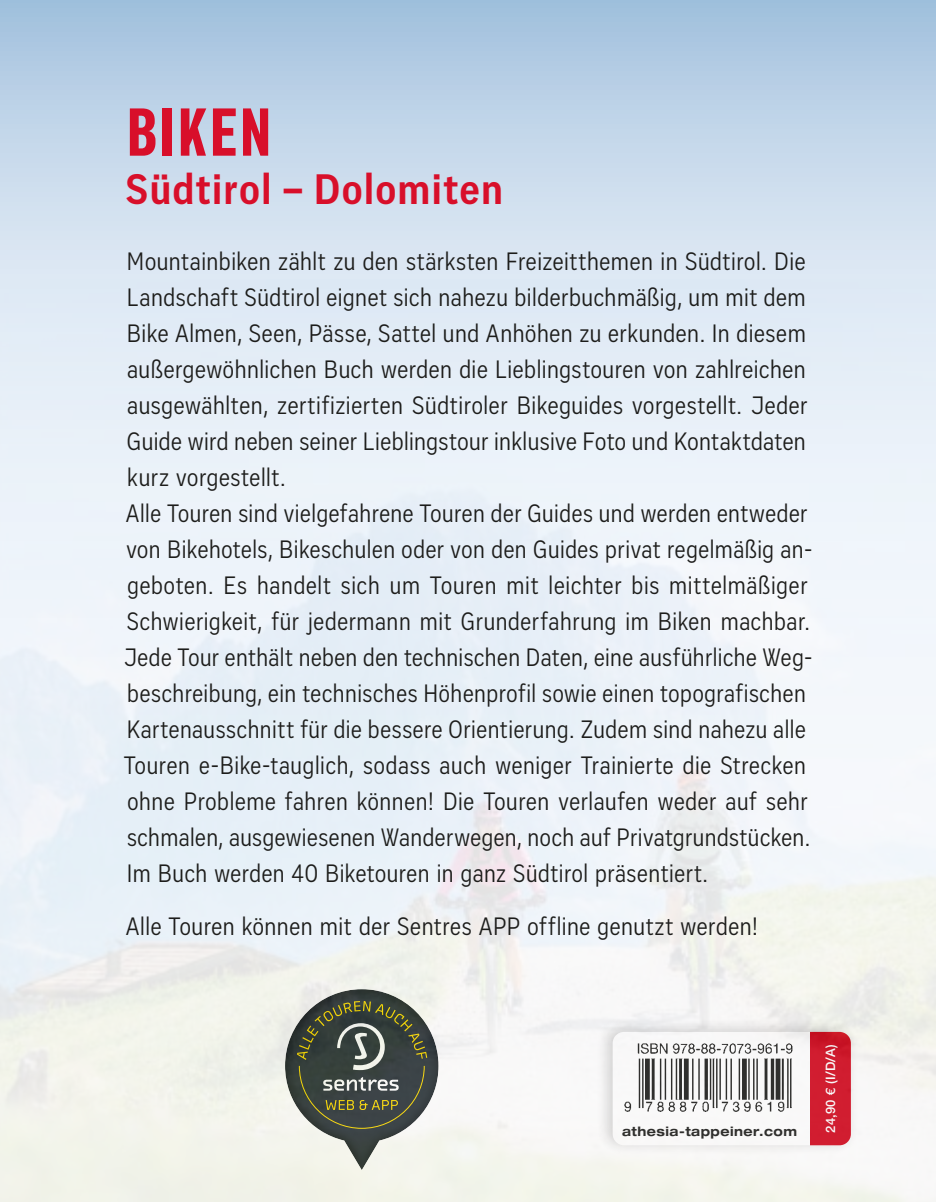
<style>
.page{position:relative;width:936px;height:1202px;background:#fff}
.page>*{position:absolute;margin:0;border:0;box-sizing:border-box;transform-origin:0 0}
.t1{font:900 70px "Vito Compressed";letter-spacing:.035em;color:#d80f2a}
.t2{font:700 44px "Vito Condensed";letter-spacing:.045em;color:#d80f2a}
.t3{font:26px/36px "Vito Condensed";letter-spacing:.02em;color:#1d1d1b}
.t4{font:700 expanded 13px "Helvetica Neue LT Std";letter-spacing:.04em;color:#1d1d1b;scale:.93 1}
.t5{font:500 13px "Helvetica Neue LT Std";color:#fff}
</style>
<div class="page">
<svg style="left:0;top:0;width:935px;height:280px;background:#c2d6e9"></svg>
<hr style="left:935px;top:998px;width:1px;height:204px;background:#d80f2a">
<img style="left:0;top:280px;width:935px;height:922px">
<h1 class="t1" style="left:127px;top:92px;width:146px">BIKEN</h1>
<h2 class="t2" style="left:126px;top:164px;width:378px">Südtirol – Dolomiten</h2>
<p class="t3" style="left:124px;top:244px;width:690px">Mountainbiken zählt zu den stärksten Freizeitthemen in Südtirol. Die Landschaft Südtirol eignet sich nahezu bilderbuchmäßig, um mit dem Bike Almen, Seen, Pässe, Sattel und Anhöhen zu erkunden. In diesem außergewöhnlichen Buch werden die Lieblingstouren von zahlreichen ausgewählten, zertifizierten Südtiroler Bikeguides vorgestellt. Jeder Guide wird neben seiner Lieblingstour inklusive Foto und Kontaktdaten kurz vorgestellt.<br>Alle Touren sind vielgefahrene Touren der Guides und werden entweder von Bikehotels, Bikeschulen oder von den Guides privat regelmäßig an&shy;geboten. Es handelt sich um Touren mit leichter bis mittelmäßiger Schwierigkeit, für jedermann mit Grunderfahrung im Biken machbar.<br>Jede Tour enthält neben den technischen Daten, eine ausführliche Weg&shy;beschreibung, ein technisches Höhenprofil sowie einen topografischen Kartenausschnitt für die bessere Orientierung. Zudem sind nahezu alle Touren e-Bike-tauglich, sodass auch weniger Trainierte die Strecken ohne Probleme fahren können! Die Touren verlaufen weder auf sehr schmalen, ausgewiesenen Wanderwegen, noch auf Privatgrundstücken.<br>Im Buch werden 40 Biketouren in ganz Südtirol präsentiert.</p>
<p class="t3" style="left:126px;top:909px;width:633px">Alle Touren können mit der Sentres APP offline genutzt werden!</p>
<p class="t4" style="left:622px;top:1123px;width:190px">athesia-tappeiner.com</p>
<p class="t5" style="left:822px;top:1133px;width:90px;rotate:-90deg">24,90 € (I/D/A)</p>
</div>
